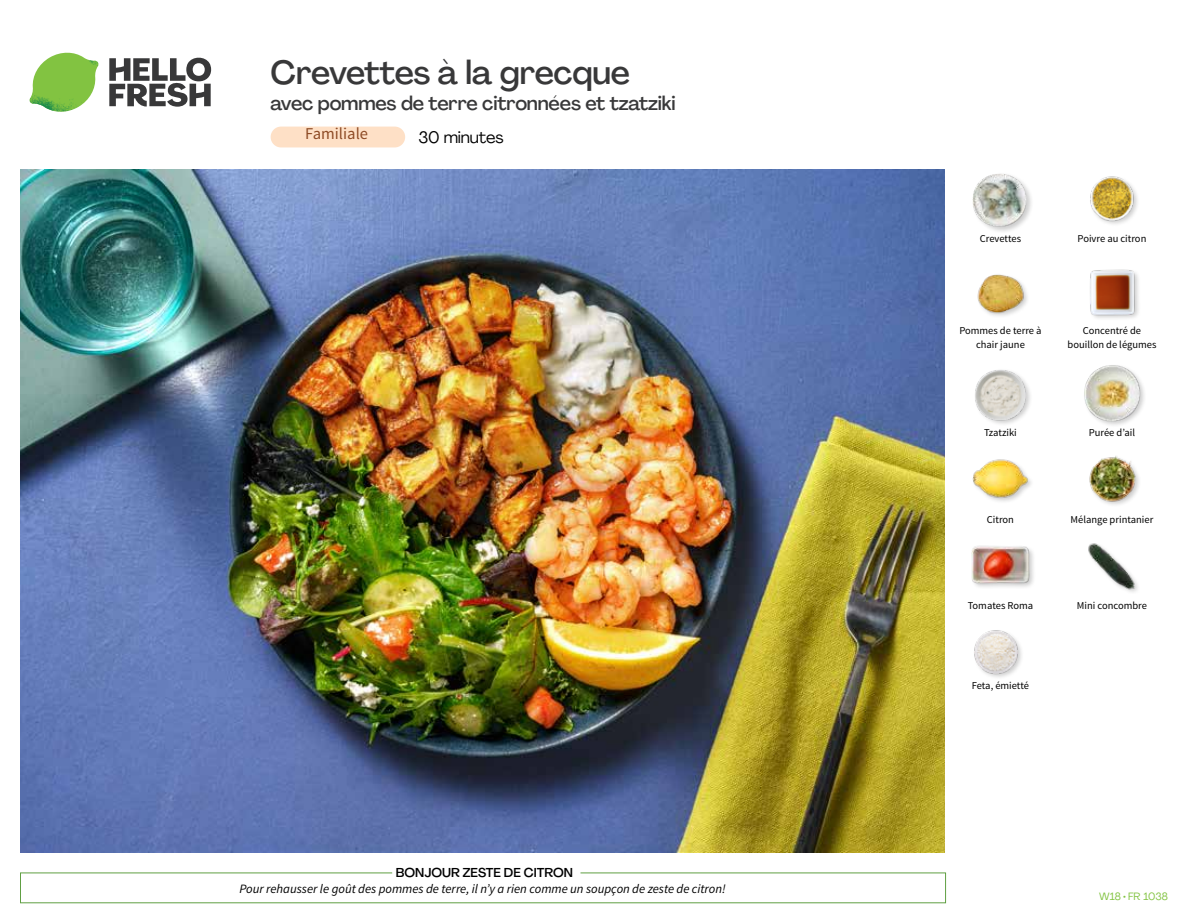
<style>
.page{position:relative;width:1188px;height:918px;background:#fff}
.page>*{position:absolute;margin:0;border:0;box-sizing:border-box;transform-origin:0 0}
.t1{font:500 33px "Agrandir";letter-spacing:-.015em;color:#383839}
.t2{font:500 19.5px "Agrandir";letter-spacing:-.01em;color:#383839}
.t3{font:16.5px "Agrandir";letter-spacing:-.01em;color:#000}
.t4{font:16.5px "Source Sans Pro";color:#8e4b25}
.t5{font:italic 12.75px "Source Sans Pro";color:#000}
.t6{font:500 12.75px "Agrandir";color:#000}
.t7{font:10.5px/13.5px "Source Sans Pro";color:#000;text-align:center}
.t8{font:10.5px "Agrandir";color:#82c341}
</style>
<div class="page">
<svg style="left:109px;top:57px;width:102px;height:50px"></svg>
<svg style="left:34px;top:53px;width:62px;height:40px"></svg>
<img style="left:67px;top:53px;width:32px;height:26px">
<img style="left:33px;top:75px;width:59px;height:11px">
<img style="left:29px;top:79px;width:61px;height:33px">
<img style="left:65px;top:86px;width:27px;height:25px">
<div style="left:20px;top:873px;width:926px;height:30px;border:1px solid #609f43"></div>
<div style="left:392px;top:865px;width:189px;height:15px;background:#fff"></div>
<img style="left:21px;top:170px;width:924px;height:682px">
<div style="left:271px;top:127px;width:134px;height:20px;background:#fee0c6;border-radius:10px"></div>
<img style="left:974px;top:630px;width:48px;height:48px">
<img style="left:1088px;top:543px;width:50px;height:49px">
<div style="left:971px;top:545px;width:65px;height:45px;background:#000;opacity:.2"></div>
<img style="left:972px;top:545px;width:57px;height:45px">
<img style="left:1089px;top:456px;width:50px;height:49px">
<div style="left:972px;top:458px;width:62px;height:46px;background:#000;opacity:.2"></div>
<img style="left:972px;top:458px;width:57px;height:46px">
<div style="left:1083px;top:364px;width:64px;height:64px;background:#000;opacity:.2"></div>
<img style="left:1083px;top:364px;width:58px;height:58px">
<div style="left:974px;top:368px;width:59px;height:59px;background:#000;opacity:.2"></div>
<img style="left:975px;top:369px;width:52px;height:52px">
<img style="left:1090px;top:269px;width:49px;height:49px">
<img style="left:977px;top:274px;width:50px;height:42px">
<img style="left:1090px;top:176px;width:48px;height:48px">
<div style="left:972px;top:172px;width:62px;height:62px;background:#000;opacity:.2"></div>
<img style="left:973px;top:173px;width:54px;height:54px">
<h1 class="t1" style="left:271px;top:52px;width:361px">Crevettes à la grecque</h1>
<h2 class="t2" style="left:271px;top:91px;width:406px">avec pommes de terre citronnées et tzatziki</h2>
<h3 class="t3" style="left:418px;top:127px;width:87px">30 minutes</h3>
<h3 class="t4" style="left:305px;top:123px;width:64px">Familiale</h3>
<p class="t6" style="left:396px;top:864px;width:179px">BONJOUR ZESTE DE CITRON</p>
<p class="t5" style="left:239px;top:881px;width:488px">Pour rehausser le goût des pommes de terre, il n’y a rien comme un soupçon de zeste de citron!</p>
<p class="t7" style="left:980px;top:232px;width:43px">Crevettes</p>
<p class="t7" style="left:1078px;top:232px;width:70px">Poivre au citron</p>
<p class="t7" style="left:959px;top:324px;width:84px">Pommes de terre à chair jaune</p>
<p class="t7" style="left:1068px;top:324px;width:90px">Concentré de bouillon de légumes</p>
<p class="t7" style="left:984px;top:425px;width:34px">Tzatziki</p>
<p class="t7" style="left:1089px;top:425px;width:48px">Purée d’ail</p>
<p class="t7" style="left:987px;top:513px;width:29px">Citron</p>
<p class="t7" style="left:968px;top:599px;width:67px">Tomates Roma</p>
<p class="t7" style="left:972px;top:679px;width:59px">Feta, émietté</p>
<p class="t7" style="left:1071px;top:513px;width:84px">Mélange printanier</p>
<p class="t7" style="left:1077px;top:599px;width:72px">Mini concombre</p>
<p class="t8" style="left:1099px;top:890px;width:70px">W18 • FR 1038</p>
</div>
